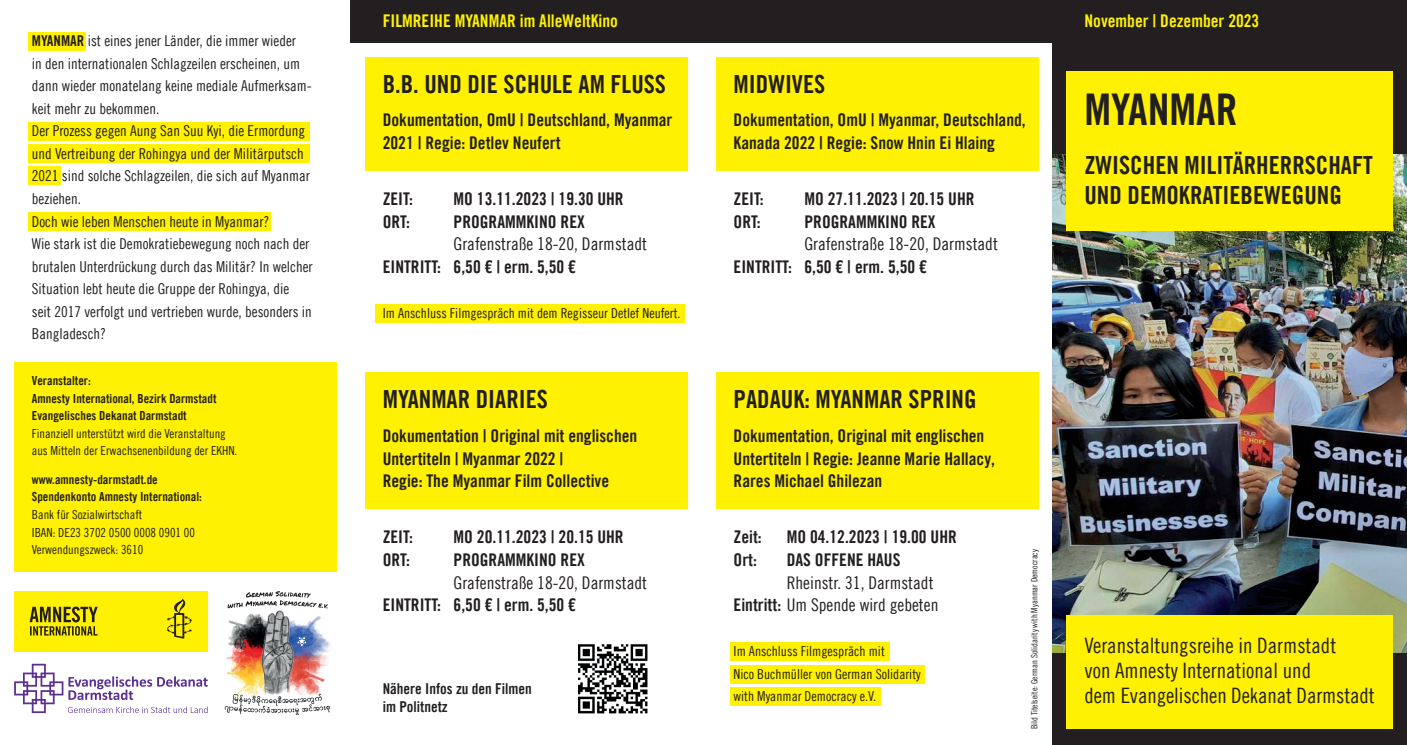
<style>
.page{position:relative;width:1407px;height:745px;background:#fff}
.page>*{position:absolute;margin:0;border:0;box-sizing:border-box;transform-origin:0 0}
.t1{font:43.75px "Amnesty Trade Gothic Bd Cn 20";color:#231f20}
.t2{font:25px/30px "Amnesty Trade Gothic Bd Cn 20";color:#231f20}
.t3{font:21.25px/25px "Amnesty Trade Gothic Cn 18";color:#231f20}
.t4{font:17.5px/22.5px "Amnesty Trade Gothic Bd Cn 20";color:#231f20}
.t5{font:17.5px/22.5px "Amnesty Trade Gothic Cn 18";color:#231f20;text-align:right}
.t6{font:17.5px "Amnesty Trade Gothic Bd Cn 20";color:#fff101}
.t7{font:15px/22.5px "Amnesty Trade Gothic Cn 18";color:#231f20}
.t8{font:15px/18.8px "Amnesty Trade Gothic Bd Cn 20";color:#231f20}
.t9{font:13.75px/22.5px "Amnesty Trade Gothic Cn 18";color:#231f20}
.t10{font:12.5px/17.5px "Amnesty Trade Gothic Cn 18";color:#231f20}
.t11{font:12.5px/17.5px "Amnesty Trade Gothic Bd Cn 20";color:#231f20}
.t12{font:8.75px "Amnesty Trade Gothic Cn 18";color:#231f20}
.s1{font-family:"Amnesty Trade Gothic Bd Cn 20"}
</style>
<div class="page">
<div style="left:1052px;top:0;width:355px;height:155px;background:#231f20"></div>
<div style="left:365px;top:57px;width:322px;height:113px;background:#fff101"></div>
<div style="left:365px;top:372px;width:322px;height:136px;background:#fff101"></div>
<div style="left:376px;top:304px;width:309px;height:18px;background:#fff101"></div>
<div style="left:351px;top:0;width:1056px;height:43px;background:#231f20"></div>
<div style="left:1052px;top:652px;width:355px;height:92px;background:#231f20"></div>
<img style="left:578px;top:644px;width:70px;height:69px">
<div style="left:716px;top:372px;width:322px;height:136px;background:#fff101"></div>
<div style="left:716px;top:57px;width:322px;height:113px;background:#fff101"></div>
<div style="left:730px;top:641px;width:159px;height:19px;background:#fff101"></div>
<div style="left:730px;top:664px;width:195px;height:19px;background:#fff101"></div>
<div style="left:730px;top:686px;width:151px;height:19px;background:#fff101"></div>
<img style="left:1052px;top:155px;width:355px;height:497px">
<div style="left:1067px;top:71px;width:326px;height:159px;background:#fff101"></div>
<div style="left:1067px;top:615px;width:326px;height:113px;background:#fff101"></div>
<div style="left:14px;top:361px;width:323px;height:209px;background:#fff101"></div>
<div style="left:28px;top:32px;width:58px;height:19px;background:#fff101"></div>
<div style="left:28px;top:122px;width:281px;height:18px;background:#fff101"></div>
<div style="left:28px;top:144px;width:281px;height:19px;background:#fff101"></div>
<div style="left:28px;top:166px;width:32px;height:19px;background:#fff101"></div>
<div style="left:28px;top:212px;width:243px;height:18px;background:#fff101"></div>
<div style="left:14px;top:590px;width:194px;height:60px;background:#fff101"></div>
<svg style="left:30px;top:606px;width:68px;height:29px"></svg>
<svg style="left:167px;top:598px;width:25px;height:40px"></svg>
<img style="left:310px;top:616px;width:11px;height:15px">
<img style="left:294px;top:631px;width:37px;height:62px">
<img style="left:228px;top:614px;width:82px;height:62px">
<img style="left:228px;top:631px;width:34px;height:17px">
<img style="left:227px;top:648px;width:35px;height:45px">
<img style="left:262px;top:610px;width:32px;height:83px">
<svg style="left:297px;top:636px;width:10px;height:10px"></svg>
<svg style="left:228px;top:591px;width:100px;height:17px"></svg>
<svg style="left:225px;top:693px;width:105px;height:21px"></svg>
<svg style="left:14px;top:663px;width:194px;height:49px"></svg>
<p class="t7" style="left:32px;top:30px;width:282px"><span class="s1">MYANMAR</span> ist eines jener Länder, die immer wieder<br>in den internationalen Schlagzeilen erscheinen, um dann wieder monatelang keine mediale Aufmerksam&shy;keit mehr zu bekommen.<br>Der Prozess gegen Aung San Suu Kyi, die Ermordung und Vertreibung der Rohingya und der Militärputsch 2021 sind solche Schlagzeilen, die sich auf Myanmar beziehen.<br>Doch wie leben Menschen heute in Myanmar?<br>Wie stark ist die Demokratiebewegung noch nach der brutalen Unterdrückung durch das Militär? In welcher Situation lebt heute die Gruppe der Rohingya, die<br>seit 2017 verfolgt und vertrieben wurde, besonders in Bangladesch?</p>
<p class="t11" style="left:32px;top:371px;width:186px">Veranstalter:<br>Amnesty International, Bezirk Darmstadt<br>Evangelisches Dekanat Darmstadt</p>
<p class="t10" style="left:32px;top:424px;width:207px">Finanziell unterstützt wird die Veranstaltung aus Mitteln der Erwachsenenbildung der EKHN.</p>
<p class="t11" style="left:32px;top:470px;width:172px">www.amnesty-darmstadt.de<br>Spendenkonto Amnesty International:</p>
<p class="t10" style="left:32px;top:505px;width:165px">Bank für Sozialwirtschaft<br>IBAN: DE23 3702 0500 0008 0901 00<br>Verwendungszweck: 3610</p>
<p class="t6" style="left:383px;top:10px;width:237px">FILMREIHE MYANMAR im AlleWeltKino</p>
<h2 class="t2" style="left:383px;top:68px;width:285px">B.B. UND DIE SCHULE AM FLUSS</h2>
<p class="t4" style="left:383px;top:109px;width:291px">Dokumentation, OmU | Deutschland, Myanmar<br>2021 | Regie: Detlev Neufert</p>
<p class="t4" style="left:383px;top:187px;width:32px">ZEIT:</p>
<p class="t4" style="left:454px;top:187px;width:172px">MO 13.11.2023 | 19.30 UHR</p>
<p class="t4" style="left:383px;top:210px;width:29px">ORT:</p>
<p class="t4" style="left:454px;top:210px;width:133px">PROGRAMMKINO REX</p>
<p class="t5" style="left:454px;top:232px;width:195px">Grafenstraße 18-20, Darmstadt</p>
<p class="t4" style="left:383px;top:255px;width:195px">EINTRITT: 6,50 € | erm. 5,50 €</p>
<p class="t9" style="left:383px;top:301px;width:299px">Im Anschluss Filmgespräch mit dem Regisseur Detlef Neufert.</p>
<h2 class="t2" style="left:383px;top:384px;width:167px">MYANMAR DIARIES</h2>
<p class="t4" style="left:383px;top:424px;width:256px">Dokumentation | Original mit englischen<br>Untertiteln | Myanmar 2022 |<br>Regie: The Myanmar Film Collective</p>
<p class="t4" style="left:383px;top:525px;width:32px">ZEIT:</p>
<p class="t4" style="left:454px;top:525px;width:172px">MO 20.11.2023 | 20.15 UHR</p>
<p class="t4" style="left:383px;top:548px;width:29px">ORT:</p>
<p class="t4" style="left:454px;top:548px;width:133px">PROGRAMMKINO REX</p>
<p class="t5" style="left:454px;top:570px;width:195px">Grafenstraße 18-20, Darmstadt</p>
<p class="t4" style="left:383px;top:593px;width:195px">EINTRITT: 6,50 € | erm. 5,50 €</p>
<p class="t8" style="left:383px;top:678px;width:151px">Nähere Infos zu den Filmen im Politnetz</p>
<h2 class="t2" style="left:733px;top:68px;width:93px">MIDWIVES</h2>
<p class="t4" style="left:733px;top:109px;width:294px">Dokumentation, OmU | Myanmar, Deutschland,<br>Kanada 2022 | Regie: Snow Hnin Ei Hlaing</p>
<p class="t4" style="left:733px;top:187px;width:32px">ZEIT:</p>
<p class="t4" style="left:804px;top:187px;width:172px">MO 27.11.2023 | 20.15 UHR</p>
<p class="t4" style="left:733px;top:210px;width:29px">ORT:</p>
<p class="t4" style="left:804px;top:210px;width:133px">PROGRAMMKINO REX</p>
<p class="t5" style="left:804px;top:232px;width:195px">Grafenstraße 18-20, Darmstadt</p>
<p class="t4" style="left:733px;top:255px;width:195px">EINTRITT: 6,50 € | erm. 5,50 €</p>
<p class="t6" style="left:1084px;top:10px;width:176px">November | Dezember 2023</p>
<h1 class="t1" style="left:1084px;top:82px;width:155px">MYANMAR</h1>
<h2 class="t2" style="left:1084px;top:149px;width:290px">ZWISCHEN MILITÄRHERRSCHAFT<br>UND DEMOKRATIEBEWEGUNG</h2>
<h2 class="t2" style="left:733px;top:384px;width:244px">PADAUK: MYANMAR SPRING</h2>
<p class="t4" style="left:733px;top:424px;width:263px">Dokumentation, Original mit englischen<br>Untertiteln | Regie: Jeanne Marie Hallacy,<br>Rares Michael Ghilezan</p>
<p class="t4" style="left:733px;top:525px;width:30px">Zeit:</p>
<p class="t4" style="left:787px;top:525px;width:172px">MO 04.12.2023 | 19.00 UHR</p>
<p class="t4" style="left:733px;top:548px;width:25px">Ort:</p>
<p class="t4" style="left:787px;top:548px;width:115px">DAS OFFENE HAUS</p>
<p class="t5" style="left:733px;top:570px;width:206px">Rheinstr. 31, Darmstadt<br><span class="s1">Eintritt:</span> Um Spende wird gebeten</p>
<p class="t9" style="left:733px;top:639px;width:189px">Im Anschluss Filmgespräch mit<br>Nico Buchmüller von German Solidarity with Myanmar Democracy e.V.</p>
<p class="t12" style="left:1029px;top:728px;width:181px;rotate:-90deg">Bild Titelseite: German Solidarity with Myanmar Democracy</p>
<p class="t3" style="left:1084px;top:632px;width:292px">Veranstaltungsreihe in Darmstadt<br>von Amnesty International und<br>dem Evangelischen Dekanat Darmstadt</p>
</div>
